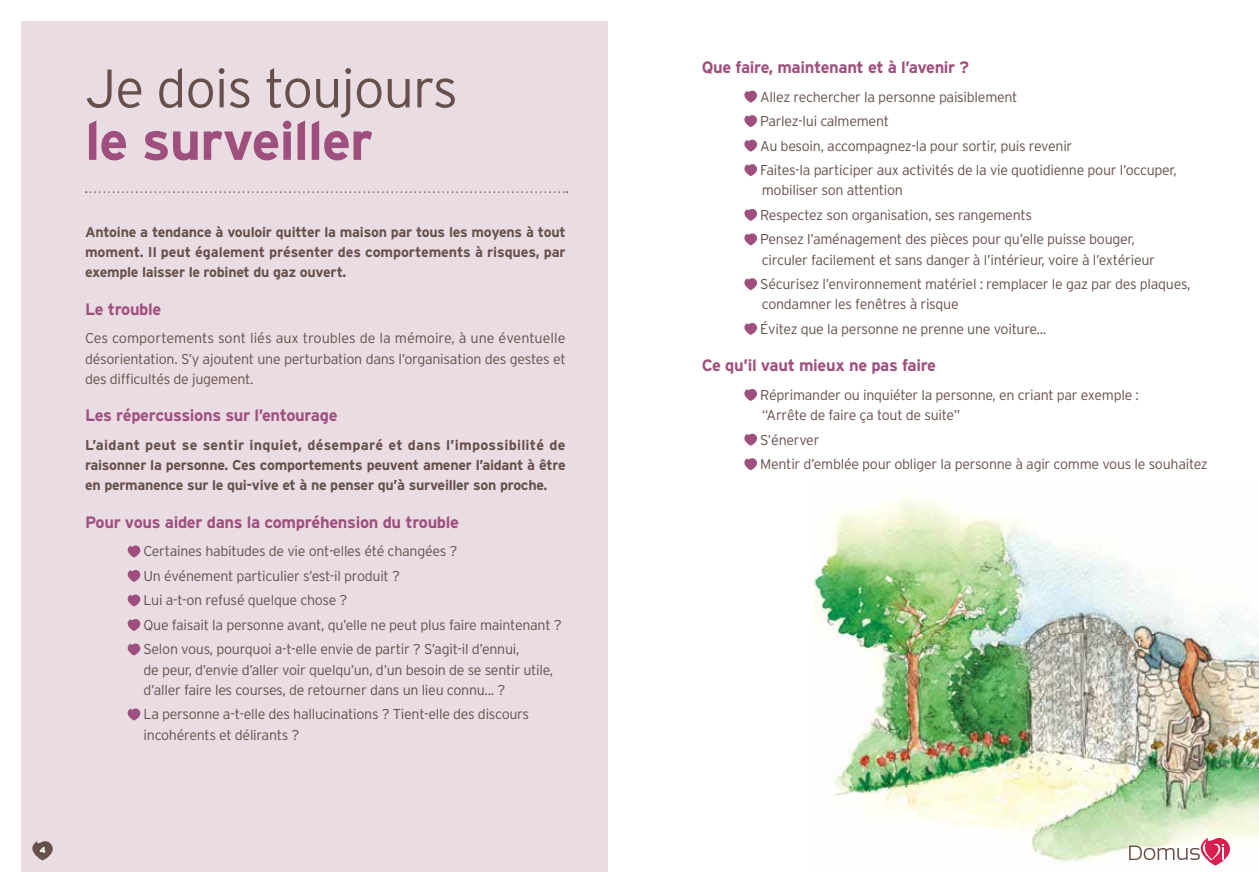
<style>
.page{position:relative;width:1259px;height:893px;background:#fff}
.page>*{position:absolute;margin:0;border:0;box-sizing:border-box;transform-origin:0 0}
.t1{font:300 54px "Interstate";letter-spacing:-.02em;color:#66504b}
.t2{font:700 54px "Interstate";letter-spacing:-.02em;color:#9f4f7e}
.t3{font:700 16.5px "Interstate";letter-spacing:-.02em;color:#9f4f7e}
.t4{font:300 14.25px/24.5px "Interstate";letter-spacing:-.02em;color:#66504b}
.t5{font:700 14.25px/20.2px "Interstate";letter-spacing:-.02em;color:#66504b;text-align:justify}
.t6{font:700 8.25px "Interstate";color:#fff}
</style>
<div class="page">
<div style="left:21px;top:21px;width:587px;height:851px;background:#eadce3"></div>
<img style="left:813px;top:496px;width:446px;height:370px">
<svg style="left:127px;top:545px;width:14px;height:12px"></svg>
<svg style="left:127px;top:570px;width:14px;height:12px"></svg>
<svg style="left:127px;top:594px;width:14px;height:12px"></svg>
<svg style="left:127px;top:619px;width:14px;height:12px"></svg>
<svg style="left:127px;top:643px;width:14px;height:12px"></svg>
<svg style="left:127px;top:708px;width:14px;height:12px"></svg>
<svg style="left:744px;top:90px;width:14px;height:13px"></svg>
<svg style="left:744px;top:115px;width:13px;height:12px"></svg>
<svg style="left:744px;top:139px;width:14px;height:13px"></svg>
<svg style="left:744px;top:164px;width:13px;height:12px"></svg>
<svg style="left:744px;top:208px;width:14px;height:13px"></svg>
<svg style="left:744px;top:233px;width:13px;height:12px"></svg>
<svg style="left:744px;top:278px;width:13px;height:12px"></svg>
<svg style="left:744px;top:322px;width:14px;height:13px"></svg>
<svg style="left:744px;top:389px;width:14px;height:12px"></svg>
<svg style="left:744px;top:433px;width:14px;height:13px"></svg>
<svg style="left:744px;top:458px;width:13px;height:12px"></svg>
<svg style="left:86px;top:191px;width:481px;height:2px"></svg>
<svg style="left:32px;top:841px;width:21px;height:19px"></svg>
<svg style="left:1129px;top:835px;width:104px;height:30px"></svg>
<h1 class="t1" style="left:85px;top:58px;width:374px">Je dois toujours</h1>
<h1 class="t2" style="left:85px;top:111px;width:289px">le surveiller</h1>
<p class="t5" style="left:85px;top:222px;width:482px">Antoine a tendance à vouloir quitter la maison par tous les moyens à tout moment. Il peut également présenter des comportements à risques, par exemple laisser le robinet du gaz ouvert.</p>
<p class="t3" style="left:85px;top:300px;width:78px">Le trouble</p>
<p class="t4" style="left:85px;top:328px;width:482px;line-height:20.2px;text-align:justify">Ces comportements sont liés aux troubles de la mémoire, à une éventuelle désorientation. S’y ajoutent une perturbation dans l’organisation des gestes et des difficultés de jugement.</p>
<p class="t3" style="left:85px;top:406px;width:254px">Les répercussions sur l’entourage</p>
<p class="t5" style="left:85px;top:435px;width:482px">L’aidant peut se sentir inquiet, désemparé et dans l’impossibilité de raisonner la personne. Ces comportements peuvent amener l’aidant à être en permanence sur le qui-vive et à ne penser qu’à surveiller son proche.</p>
<p class="t3" style="left:85px;top:513px;width:375px">Pour vous aider dans la compréhension du trouble</p>
<p class="t4" style="left:143px;top:539px;width:420px">Certaines habitudes de vie ont-elles été changées ?<br>Un événement particulier s’est-il produit ?<br>Lui a-t-on refusé quelque chose ?<br>Que faisait la personne avant, qu’elle ne peut plus faire maintenant ?<br>Selon vous, pourquoi a-t-elle envie de partir ? S’agit-il d’ennui,</p>
<p class="t4" style="left:144px;top:659px;width:411px;line-height:20.2px">de peur, d’envie d’aller voir quelqu’un, d’un besoin de se sentir utile, d’aller faire les courses, de retourner dans un lieu connu... ?</p>
<p class="t4" style="left:143px;top:704px;width:387px;line-height:20.2px">La personne a-t-elle des hallucinations ? Tient-elle des discours incohérents et délirants ?</p>
<p class="t6" style="left:40px;top:845px;width:7px">4</p>
<p class="t3" style="left:702px;top:58px;width:269px">Que faire, maintenant et à l’avenir ?</p>
<p class="t4" style="left:760px;top:84px;width:418px">Allez rechercher la personne paisiblement<br>Parlez-lui calmement<br>Au besoin, accompagnez-la pour sortir, puis revenir<br>Faites-la participer aux activités de la vie quotidienne pour l’occuper,</p>
<p class="t4" style="left:760px;top:178px;width:376px">mobiliser son attention<br>Respectez son organisation, ses rangements<br>Pensez l’aménagement des pièces pour qu’elle puisse bouger,</p>
<p class="t4" style="left:760px;top:247px;width:432px">circuler facilement et sans danger à l’intérieur, voire à l’extérieur<br>Sécurisez l’environnement matériel : remplacer le gaz par des plaques,</p>
<p class="t4" style="left:760px;top:292px;width:288px">condamner les fenêtres à risque<br>Évitez que la personne ne prenne une voiture...</p>
<p class="t3" style="left:702px;top:356px;width:236px">Ce qu’il vaut mieux ne pas faire</p>
<p class="t4" style="left:760px;top:385px;width:380px;line-height:20.2px">Réprimander ou inquiéter la personne, en criant par exemple : “Arrête de faire ça tout de suite”</p>
<p class="t4" style="left:760px;top:427px;width:449px">S’énerver<br>Mentir d’emblée pour obliger la personne à agir comme vous le souhaitez</p>
</div>
